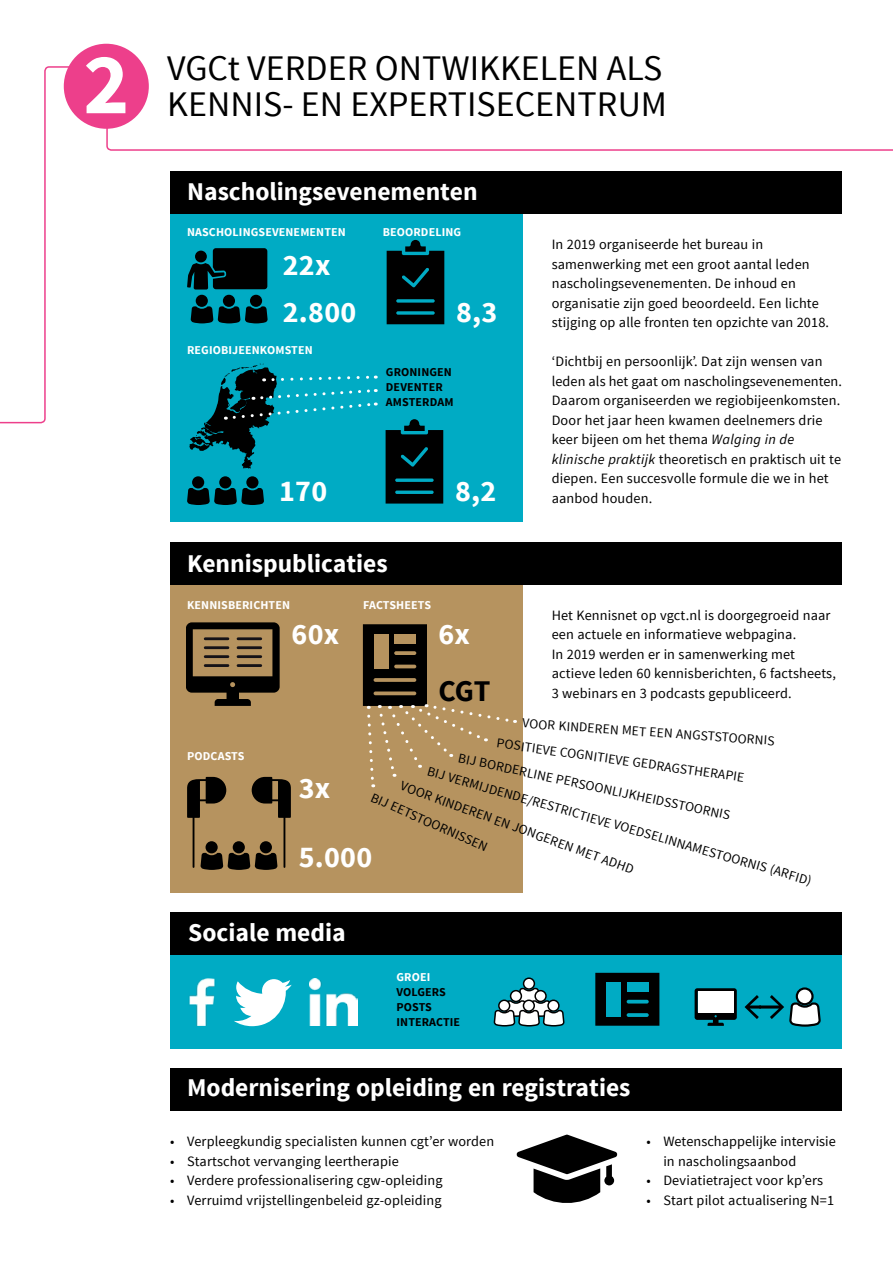
<style>
.page{position:relative;width:893px;height:1263px;background:#fff}
.page>*{position:absolute;margin:0;border:0;box-sizing:border-box;transform-origin:0 0}
.t1{font:700 87px "Source Sans Pro";color:#fff}
.t2{font:36px/36px "Source Sans Pro";color:#000}
.t3{font:700 30px/47.1px "Source Sans Pro";letter-spacing:.01em;color:#fff}
.t4{font:700 30px "Source Sans Pro";color:#000}
.t5{font:700 25.5px "Source Sans Pro";color:#fff}
.t6{font:14.25px/19.5px "Source Sans Pro";letter-spacing:.01em;color:#000}
.t7{font:13.5px "Source Sans Pro";color:#000}
.t8{font:700 12px "Source Sans Pro";letter-spacing:.01em;color:#fff}
.t9{font:700 12px/15px "Source Sans Pro";letter-spacing:.01em;color:#000}
.s1{font-style:italic}
</style>
<div class="page">
<svg style="left:108px;top:93px;width:785px;height:58px"></svg>
<svg style="left:0;top:65px;width:108px;height:359px"></svg>
<div style="left:65px;top:45px;width:82px;height:82px;background:#ed3f8b;border-radius:50%"></div>
<div style="left:64px;top:44px;width:85px;height:85px;border:3px solid #ed3f8b;border-radius:50%"></div>
<div style="left:170px;top:944px;width:672px;height:105px;background:#00abc4"></div>
<div style="left:170px;top:210px;width:353px;height:311px;background:#00abc4"></div>
<div style="left:170px;top:581px;width:353px;height:312px;background:#b6935f"></div>
<div style="left:170px;top:171px;width:672px;height:43px;background:#000"></div>
<div style="left:170px;top:542px;width:672px;height:43px;background:#000"></div>
<div style="left:170px;top:912px;width:672px;height:43px;background:#000"></div>
<div style="left:170px;top:1068px;width:672px;height:43px;background:#000"></div>
<div style="left:196px;top:295px;width:12px;height:12px;background:#000;border-radius:50%"></div>
<div style="left:223px;top:295px;width:12px;height:12px;background:#000;border-radius:50%"></div>
<svg style="left:191px;top:306px;width:77px;height:17px"></svg>
<div style="left:250px;top:295px;width:12px;height:12px;background:#000;border-radius:50%"></div>
<svg style="left:187px;top:248px;width:80px;height:41px;background:#001c20"></svg>
<svg style="left:387px;top:240px;width:57px;height:84px"></svg>
<svg style="left:386px;top:419px;width:57px;height:85px"></svg>
<div style="left:192px;top:476px;width:12px;height:12px;background:#000;border-radius:50%"></div>
<div style="left:219px;top:476px;width:12px;height:12px;background:#000;border-radius:50%"></div>
<svg style="left:187px;top:488px;width:77px;height:17px"></svg>
<div style="left:246px;top:476px;width:12px;height:12px;background:#000;border-radius:50%"></div>
<svg style="left:189px;top:364px;width:187px;height:105px"></svg>
<svg style="left:186px;top:622px;width:94px;height:84px"></svg>
<hr style="left:205px;top:637px;width:23px;height:3px;background:#151217">
<hr style="left:205px;top:646px;width:23px;height:3px;background:#151217">
<hr style="left:205px;top:655px;width:23px;height:3px;background:#151217">
<hr style="left:205px;top:664px;width:23px;height:3px;background:#151217">
<hr style="left:238px;top:637px;width:23px;height:3px;background:#151217">
<hr style="left:238px;top:646px;width:23px;height:3px;background:#151217">
<hr style="left:238px;top:655px;width:23px;height:3px;background:#151217">
<hr style="left:238px;top:664px;width:23px;height:3px;background:#151217">
<svg style="left:363px;top:624px;width:152px;height:163px"></svg>
<svg style="left:187px;top:777px;width:104px;height:93px"></svg>
<img style="left:189px;top:979px;width:26px;height:46px">
<img style="left:310px;top:978px;width:47px;height:48px">
<svg style="left:516px;top:1134px;width:102px;height:69px"></svg>
<svg style="left:234px;top:979px;width:58px;height:47px"></svg>
<div style="left:524px;top:978px;width:10px;height:11px;background:#fff;border-radius:50%"></div>
<div style="left:523px;top:977px;width:12px;height:13px;border:2px solid #000;border-radius:50%"></div>
<svg style="left:493px;top:987px;width:72px;height:40px"></svg>
<div style="left:548px;top:1000px;width:11px;height:11px;background:#fff;border-radius:50%"></div>
<div style="left:547px;top:999px;width:13px;height:13px;border:2px solid #000;border-radius:50%"></div>
<svg style="left:745px;top:995px;width:76px;height:32px"></svg>
<svg style="left:797px;top:988px;width:15px;height:16px"></svg>
<div style="left:796px;top:987px;width:18px;height:18px;border:2px solid #000;border-radius:50%"></div>
<svg style="left:695px;top:988px;width:42px;height:38px"></svg>
<div style="left:698px;top:991px;width:35px;height:22px;background:#fff"></div>
<svg style="left:595px;top:973px;width:64px;height:53px;background:#000f11"></svg>
<div style="left:607px;top:982px;width:14px;height:35px;background:#00abc4"></div>
<div style="left:627px;top:982px;width:21px;height:10px;background:#00abc4"></div>
<h1 class="t1" style="left:83px;top:28px;width:47px">2</h1>
<h2 class="t2" style="left:167px;top:51px;width:501px">VGCt VERDER ONTWIKKELEN ALS<br>KENNIS- EN EXPERTISECENTRUM</h2>
<h3 class="t5" style="left:187px;top:176px;width:292px">Nascholingsevenementen</h3>
<p class="t8" style="left:187px;top:224px;width:160px">NASCHOLINGSEVENEMENTEN</p>
<p class="t8" style="left:383px;top:224px;width:80px">BEOORDELING</p>
<h3 class="t3" style="left:283px;top:242px;width:75px">22x<br>2.800</h3>
<p class="t8" style="left:187px;top:342px;width:127px">REGIOBIJEENKOMSTEN</p>
<h3 class="t3" style="left:456px;top:289px;width:43px">8,3</h3>
<p class="t9" style="left:386px;top:365px;width:69px">GRONINGEN<br>DEVENTER<br>AMSTERDAM</p>
<h3 class="t3" style="left:279px;top:469px;width:50px">170</h3>
<h3 class="t3" style="left:455px;top:469px;width:43px">8,2</h3>
<h3 class="t5" style="left:187px;top:547px;width:202px">Kennispublicaties</h3>
<p class="t8" style="left:187px;top:597px;width:105px">KENNISBERICHTEN</p>
<p class="t8" style="left:363px;top:597px;width:69px">FACTSHEETS</p>
<h3 class="t3" style="left:292px;top:612px;width:49px">60x</h3>
<h3 class="t3" style="left:438px;top:612px;width:33px">6x</h3>
<h3 class="t4" style="left:438px;top:672px;width:54px">CGT</h3>
<p class="t6" style="left:552px;top:235px;width:279px">In 2019 organiseerde het bureau in samenwerking met een groot aantal leden nascholingsevenementen. De inhoud en organisatie zijn goed beoordeeld. Een lichte stijging op alle fronten ten opzichte van 2018.</p>
<p class="t6" style="left:552px;top:352px;width:292px">‘Dichtbij en persoonlijk’. Dat zijn wensen van leden als het gaat om nascholingsevenementen.<br>Daarom organiseerden we regiobijeenkomsten.<br>Door het jaar heen kwamen deelnemers drie keer bijeen om het thema <span class="s1">Walging in de klinische praktijk</span> theoretisch en praktisch uit te diepen. Een succesvolle formule die we in het aanbod houden.</p>
<p class="t6" style="left:552px;top:605px;width:286px">Het Kennisnet op vgct.nl is doorgegroeid naar een actuele en informatieve webpagina.<br>In 2019 werden er in samenwerking met actieve leden 60 kennisberichten, 6 factsheets, 3 webinars en 3 podcasts gepubliceerd.</p>
<p class="t8" style="left:187px;top:749px;width:59px">PODCASTS</p>
<p class="t7" style="left:523px;top:715px;width:254px;rotate:4deg">VOOR KINDEREN MET EEN ANGSTSTOORNIS</p>
<p class="t7" style="left:498px;top:734px;width:251px;rotate:8deg">POSITIEVE COGNITIEVE GEDRAGSTHERAPIE</p>
<p class="t7" style="left:460px;top:749px;width:279px;rotate:12deg">BIJ BORDERLINE PERSOONLIJKHEIDSSTOORNIS</p>
<p class="t7" style="left:430px;top:763px;width:401px;rotate:16deg">BIJ VERMIJDENDE/RESTRICTIEVE VOEDSELINNAMESTOORNIS (ARFID)</p>
<h3 class="t3" style="left:299px;top:766px;width:33px">3x</h3>
<p class="t7" style="left:404px;top:777px;width:249px;rotate:20deg">VOOR KINDEREN EN JONGEREN MET ADHD</p>
<p class="t7" style="left:375px;top:789px;width:128px;rotate:24deg">BIJ EETSTOORNISSEN</p>
<h3 class="t3" style="left:299px;top:835px;width:75px">5.000</h3>
<h3 class="t5" style="left:188px;top:916px;width:159px">Sociale media</h3>
<p class="t8" style="left:396px;top:969px;width:35px">GROEI</p>
<p class="t9" style="left:396px;top:985px;width:65px">VOLGERS<br>POSTS<br>INTERACTIE</p>
<h3 class="t5" style="left:187px;top:1071px;width:445px">Modernisering opleiding en registraties</h3>
<p class="t6" style="left:170px;top:1132px;width:326px">• Verpleegkundig specialisten kunnen cgt’er worden</p>
<p class="t6" style="left:170px;top:1151px;width:230px">• Startschot vervanging leertherapie</p>
<p class="t6" style="left:170px;top:1171px;width:274px">• Verdere professionalisering cgw-opleiding</p>
<p class="t6" style="left:170px;top:1190px;width:273px">• Verruimd vrijstellingenbeleid gz-opleiding</p>
<p class="t6" style="left:663px;top:1132px;width:174px;text-indent:-17px">• Wetenschappelijke intervisie in nascholingsaanbod</p>
<p class="t6" style="left:646px;top:1171px;width:178px">• Deviatietraject voor kp’ers</p>
<p class="t6" style="left:646px;top:1190px;width:189px">• Start pilot actualisering N=1</p>
</div>
